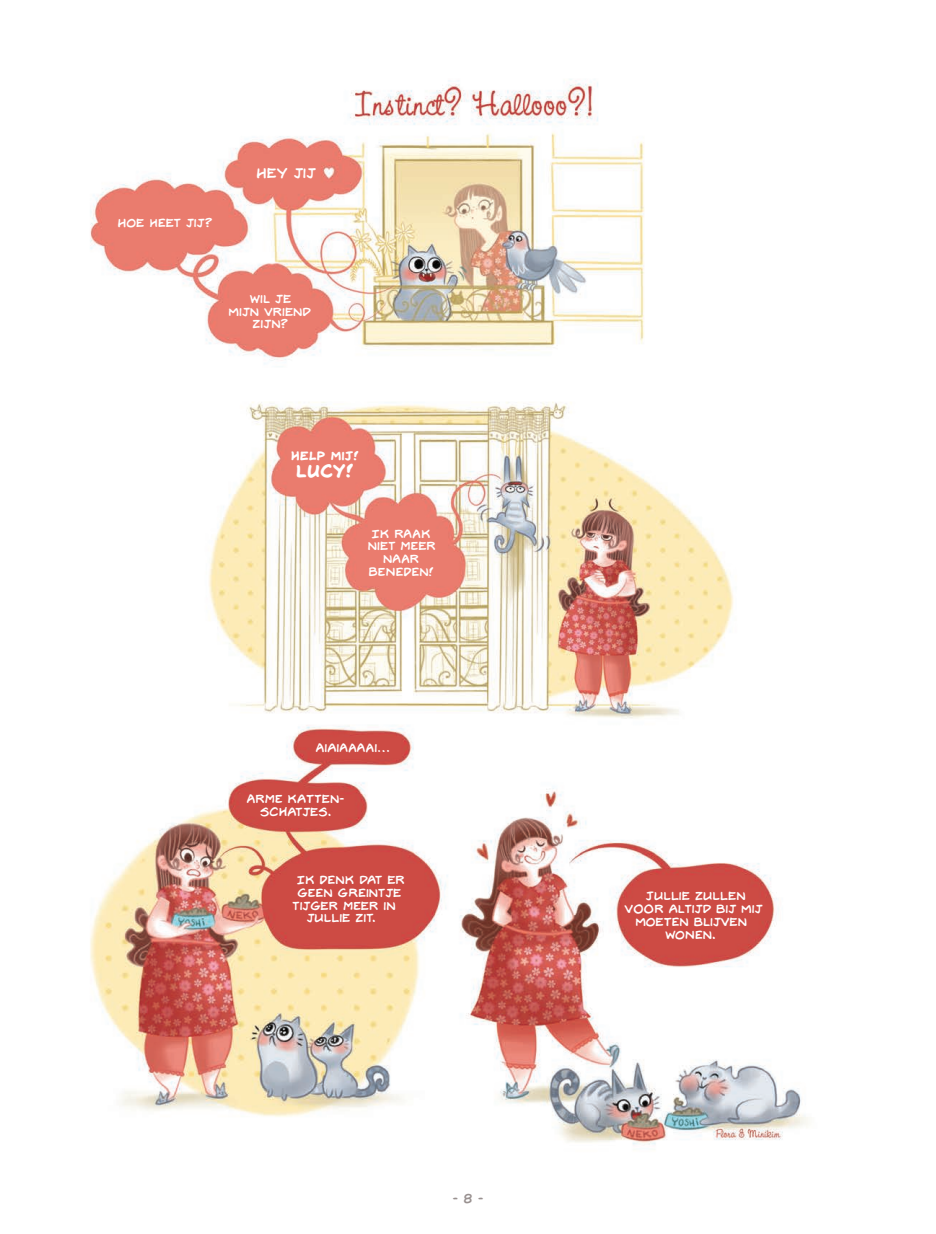
<style>
.page{position:relative;width:936px;height:1234px;background:#fff}
.page>*{position:absolute;margin:0;border:0;box-sizing:border-box;transform-origin:0 0}
.t1{font:700 16.5px "CC Colleen Doran";color:#fff}
.t2{font:13.5px "CC Colleen Doran";color:#fff}
.t3{font:12px "CC Colleen Doran";color:#999190}
.t4{font:11.25px/12.8px "CC Colleen Doran";color:#fff;text-align:center}
.t5{font:700 11.25px "CC Colleen Doran";color:#fff}
</style>
<div class="page">
<img style="left:90px;top:79px;width:718px;height:1066px">
<p class="t4" style="left:117px;top:216px;width:96px">HOE HEET JIJ?</p>
<p class="t2" style="left:256px;top:165px;width:61px">HEY JIJ</p>
<p class="t4" style="left:228px;top:292px;width:84px">WIL JE<br>MIJN VRIEND<br>ZIJN?</p>
<p class="t5" style="left:291px;top:449px;width:69px">HELP MIJ!</p>
<h1 class="t1" style="left:296px;top:460px;width:59px">LUCY!</h1>
<p class="t4" style="left:368px;top:526px;width:69px">IK RAAK<br>NIET MEER<br>NAAR<br>BENEDEN!</p>
<p class="t4" style="left:316px;top:740px;width:75px">AIAIAAAAI…</p>
<p class="t4" style="left:247px;top:791px;width:99px">ARME KATTEN-<br>SCHATJES.</p>
<p class="t4" style="left:297px;top:873px;width:109px">IK DENK DAT ER</p>
<p class="t4" style="left:297px;top:885px;width:105px">GEEN GREINTJE</p>
<p class="t4" style="left:292px;top:898px;width:105px">TIJGER MEER IN</p>
<p class="t4" style="left:307px;top:911px;width:70px">JULLIE ZIT.</p>
<p class="t3" style="left:452px;top:1190px;width:32px">- 8 -</p>
<p class="t4" style="left:624px;top:889px;width:139px">JULLIE ZULLEN<br>VOOR ALTIJD BIJ MIJ<br>MOETEN BLIJVEN<br>WONEN.</p>
</div>
